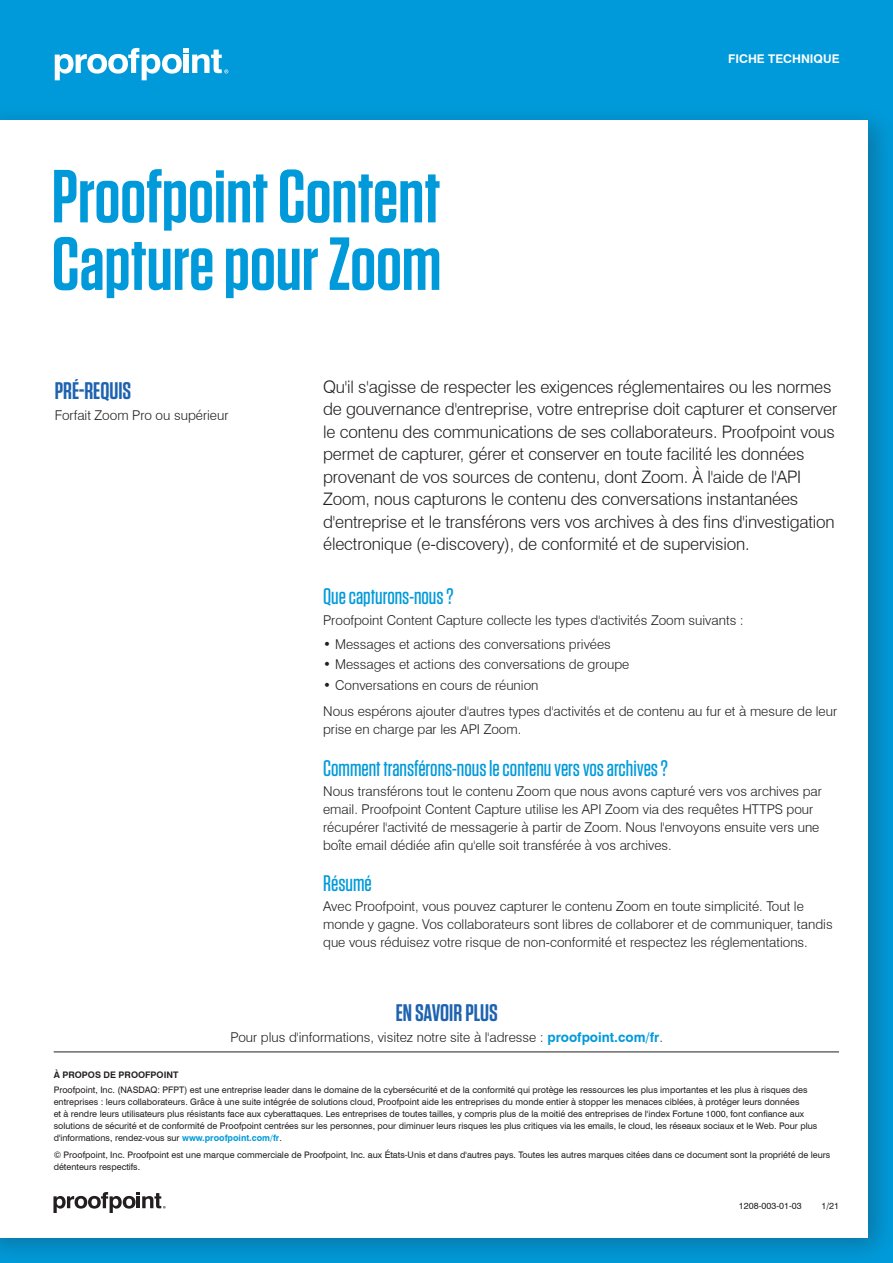
<style>
.page{position:relative;width:893px;height:1263px;background:#009ada}
.page>*{position:absolute;margin:0;border:0;box-sizing:border-box;transform-origin:0 0}
.t1{font:600 75px/67.5px "Tungsten";color:#009ada}
.t2{font:600 24px "Tungsten";color:#1e63af}
.t3{font:500 22.5px "Tungsten";color:#009ada}
.t4{font:300 17.25px/22.5px "Swiss 721 BT";letter-spacing:-.01em;color:#231f20}
.t5{font:300 13.5px/18px "Swiss 721 BT";color:#231f20}
.t6{font:700 12px "Swiss 721 BT";color:#fff}
.t7{font:9px/12px "Swiss 721 BT";color:#231f20}
.t8{font:700 9px "Swiss 721 BT";color:#231f20}
.s1{font-weight:700;color:#009ada}
</style>
<div class="page">
<div style="left:0;top:104px;width:893px;height:1159px;background:#231f20;opacity:.3"></div>
<div style="left:0;top:120px;width:868px;height:1117px;background:#fff"></div>
<svg style="left:55px;top:48px;width:173px;height:32px"></svg>
<hr style="left:54px;top:1052px;width:785px;height:1px;background:#231f20">
<svg style="left:53px;top:1192px;width:113px;height:21px"></svg>
<h1 class="t1" style="left:52px;top:164px;width:391px">Proofpoint Content<br>Capture pour Zoom</h1>
<h3 class="t6" style="left:728px;top:52px;width:113px">FICHE TECHNIQUE</h3>
<h2 class="t2" style="left:55px;top:378px;width:78px">PRÉ-REQUIS</h2>
<h3 class="t5" style="left:55px;top:406px;width:175px">Forfait Zoom Pro ou supérieur</h3>
<p class="t4" style="left:323px;top:375px;width:516px">Qu'il s'agisse de respecter les exigences réglementaires ou les normes de gouvernance d'entreprise, votre entreprise doit capturer et conserver le contenu des communications de ses collaborateurs. Proofpoint vous permet de capturer, gérer et conserver en toute facilité les données provenant de vos sources de contenu, dont Zoom. À l'aide de l'API Zoom, nous capturons le contenu des conversations instantanées d'entreprise et le transférons vers vos archives à des fins d'investigation électronique (e-discovery), de conformité et de supervision.</p>
<h3 class="t3" style="left:323px;top:585px;width:132px">Que capturons-nous ?</h3>
<h3 class="t5" style="left:323px;top:611px;width:422px">Proofpoint Content Capture collecte les types d'activités Zoom suivants :</h3>
<h3 class="t5" style="left:323px;top:635px;width:289px">• Messages et actions des conversations privées</h3>
<h3 class="t5" style="left:323px;top:655px;width:308px">• Messages et actions des conversations de groupe</h3>
<h3 class="t5" style="left:323px;top:671px;width:516px;line-height:26.5px">• Conversations en cours de réunion<br>Nous espérons ajouter d'autres types d'activités et de contenu au fur et à mesure de leur</h3>
<h3 class="t5" style="left:323px;top:720px;width:200px">prise en charge par les API Zoom.</h3>
<h3 class="t3" style="left:323px;top:756px;width:346px">Comment transférons-nous le contenu vers vos archives ?</h3>
<p class="t5" style="left:323px;top:782px;width:500px">Nous transférons tout le contenu Zoom que nous avons capturé vers vos archives par email. Proofpoint Content Capture utilise les API Zoom via des requêtes HTTPS pour récupérer l'activité de messagerie à partir de Zoom. Nous l'envoyons ensuite vers une boîte email dédiée afin qu'elle soit transférée à vos archives.</p>
<h3 class="t3" style="left:323px;top:872px;width:50px">Résumé</h3>
<p class="t5" style="left:323px;top:897px;width:511px">Avec Proofpoint, vous pouvez capturer le contenu Zoom en toute simplicité. Tout le monde y gagne. Vos collaborateurs sont libres de collaborer et de communiquer, tandis que vous réduisez votre risque de non-conformité et respectez les réglementations.</p>
<h2 class="t2" style="left:396px;top:1000px;width:104px">EN SAVOIR PLUS</h2>
<h3 class="t5" style="left:231px;top:1028px;width:434px">Pour plus d'informations, visitez notre site à l'adresse : <span class="s1">proofpoint.com/fr</span>.</h3>
<p class="t8" style="left:54px;top:1069px;width:126px">À PROPOS DE PROOFPOINT</p>
<p class="t7" style="left:54px;top:1083px;width:765px">Proofpoint, Inc. (NASDAQ: PFPT) est une entreprise leader dans le domaine de la cybersécurité et de la conformité qui protège les ressources les plus importantes et les plus à risques des entreprises : leurs collaborateurs. Grâce à une suite intégrée de solutions cloud, Proofpoint aide les entreprises du monde entier à stopper les menaces ciblées, à protéger leurs données<br>et à rendre leurs utilisateurs plus résistants face aux cyberattaques. Les entreprises de toutes tailles, y compris plus de la moitié des entreprises de l'index Fortune 1000, font confiance aux solutions de sécurité et de conformité de Proofpoint centrées sur les personnes, pour diminuer leurs risques les plus critiques via les emails, le cloud, les réseaux sociaux et le Web. Pour plus d'informations, rendez-vous sur <span class="s1">www.proofpoint.com/fr</span>.</p>
<p class="t7" style="left:54px;top:1149px;width:778px">© Proofpoint, Inc. Proofpoint est une marque commerciale de Proofpoint, Inc. aux États-Unis et dans d'autres pays. Toutes les autres marques citées dans ce document sont la propriété de leurs détenteurs respectifs.</p>
<p class="t7" style="left:739px;top:1199px;width:64px">1208-003-01-03</p>
<p class="t7" style="left:821px;top:1199px;width:19px">1/21</p>
</div>
